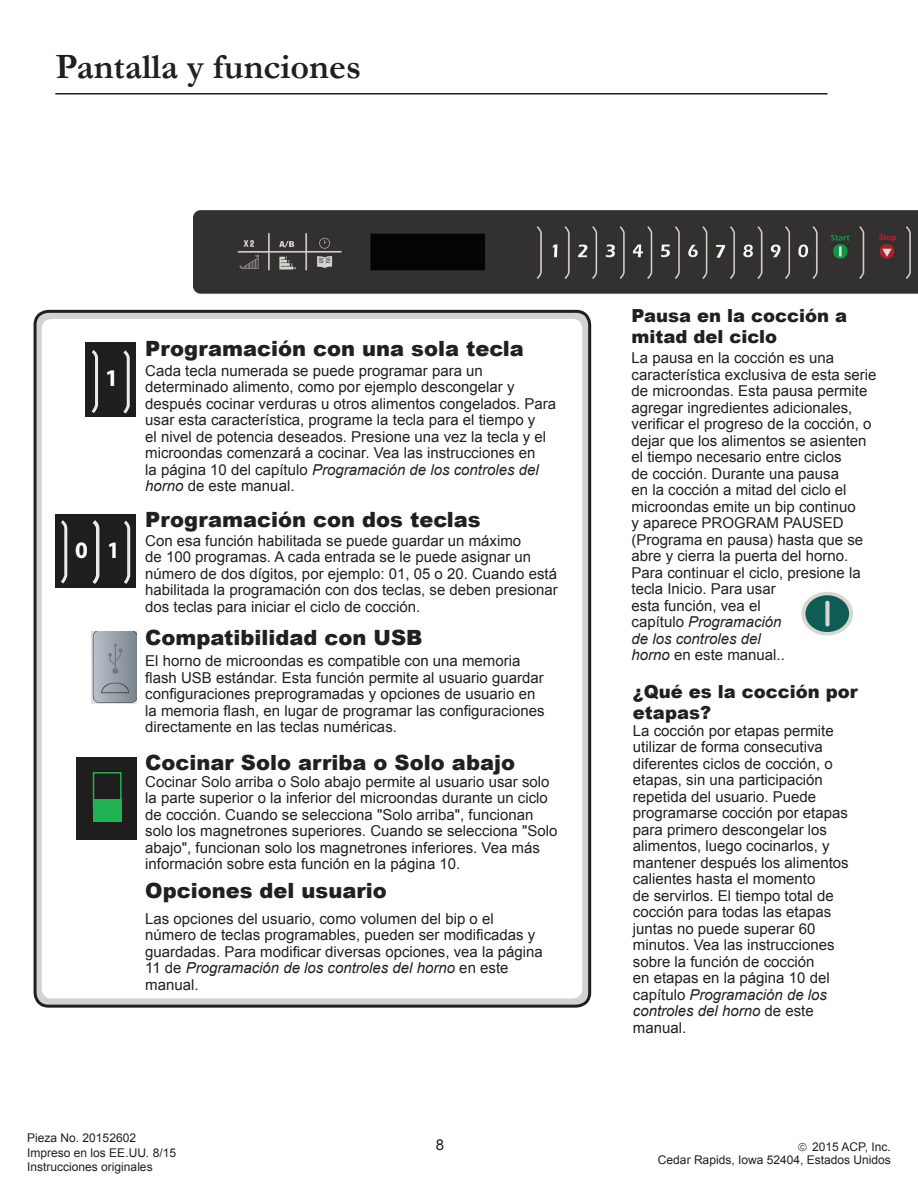
<style>
.page{position:relative;width:918px;height:1188px;background:#fff}
.page>*{position:absolute;margin:0;border:0;box-sizing:border-box;transform-origin:0 0}
.Gara_bld_24_align_ri{font:700 36px "Garamond";color:#231f20}
.t1{font:700 24px "Myriad Pro";color:#fff}
.t2{font:700 23.7px "Myriad Pro";color:#fff}
.t3{font:900 21px "Arial";color:#231f20}
.Arial_Blk_12{font:900 18px/21.6px "Arial";color:#231f20}
.Arial_10{font:15px/16.5px "Arial";color:#231f20}
.t4{font:12px/14.4px "Arial";color:#231f20}
.s1{font-style:italic}
</style>
<div class="page">
<img style="left:193px;top:211px;width:725px;height:569px">
<hr style="left:55px;top:93px;width:773px;height:1px;background:#231f20">
<div style="left:34px;top:311px;width:556px;height:695px;border:8px solid #d1d2d4;border-radius:14px"></div>
<div style="left:85px;top:342px;width:51px;height:74px;background:#201d1e"></div>
<div style="left:55px;top:514px;width:50px;height:73px;background:#201d1e"></div>
<div style="left:88px;top:514px;width:48px;height:73px;background:#201d1e"></div>
<div style="left:77px;top:757px;width:60px;height:82px;background:#201d1e"></div>
<div style="left:93px;top:799px;width:29px;height:22px;background:#21b252"></div>
<div style="left:93px;top:772px;width:29px;height:35px;border:2px solid #21b252"></div>
<div style="left:34px;top:310px;width:557px;height:698px;border:3px solid #231f20;border-radius:14px"></div>
<svg style="left:801px;top:592px;width:52px;height:43px"></svg>
<svg style="left:825px;top:601px;width:4px;height:25px"></svg>
<svg style="left:61px;top:520px;width:70px;height:64px"></svg>
<svg style="left:88px;top:350px;width:44px;height:67px"></svg>
<img style="left:92px;top:631px;width:44px;height:72px">
<p class="Gara_bld_24_align_ri" style="left:55px;top:42px;width:307px">Pantalla y funciones</p>
<h2 class="t1" style="left:105px;top:363px;width:15px">1</h2>
<h3 class="t2" style="left:75px;top:534px;width:46px">0 1</h3>
<p class="t3" style="left:145px;top:333px;width:380px">Programación con una sola tecla</p>
<p class="Arial_10" style="left:145px;top:362px;width:413px">Cada tecla numerada se puede programar para un determinado alimento, como por ejemplo descongelar y después cocinar verduras u otros alimentos congelados. Para usar esta característica, programe la tecla para el tiempo y<br>el nivel de potencia deseados. Presione una vez la tecla y el microondas comenzará a cocinar. Vea las instrucciones en<br>la página 10 del capítulo <span class="s1">Programación de los controles del horno</span> de este manual.</p>
<p class="t3" style="left:145px;top:504px;width:337px">Programación con dos teclas</p>
<p class="Arial_10" style="left:145px;top:532px;width:414px">Con esa función habilitada se puede guardar un máximo<br>de 100 programas. A cada entrada se le puede asignar un número de dos dígitos, por ejemplo: 01, 05 o 20. Cuando está habilitada la programación con dos teclas, se deben presionar dos teclas para iniciar el ciclo de cocción.</p>
<p class="t3" style="left:145px;top:623px;width:279px">Compatibilidad con USB</p>
<p class="Arial_10" style="left:145px;top:653px;width:401px">El horno de microondas es compatible con una memoria flash USB estándar. Esta función permite al usuario guardar configuraciones preprogramadas y opciones de usuario en la memoria flash, en lugar de programar las configuraciones directamente en las teclas numéricas.</p>
<p class="t3" style="left:145px;top:748px;width:371px">Cocinar Solo arriba o Solo abajo</p>
<p class="Arial_10" style="left:145px;top:774px;width:414px">Cocinar Solo arriba o Solo abajo permite al usuario usar solo la parte superior o la inferior del microondas durante un ciclo de cocción. Cuando se selecciona "Solo arriba", funcionan solo los magnetrones superiores. Cuando se selecciona "Solo abajo", funcionan solo los magnetrones inferiores. Vea más información sobre esta función en la página 10.</p>
<p class="t3" style="left:145px;top:875px;width:243px">Opciones del usuario</p>
<p class="Arial_10" style="left:145px;top:911px;width:399px">Las opciones del usuario, como volumen del bip o el número de teclas programables, pueden ser modificadas y guardadas. Para modificar diversas opciones, vea la página 11 de <span class="s1">Programación de los controles del horno</span> en este manual.</p>
<p class="Arial_Blk_12" style="left:632px;top:304px;width:217px">Pausa en la cocción a mitad del ciclo</p>
<p class="Arial_10" style="left:632px;top:350px;width:247px">La pausa en la cocción es una característica exclusiva de esta serie de microondas. Esta pausa permite agregar ingredientes adicionales, verificar el progreso de la cocción, o dejar que los alimentos se asienten el tiempo necesario entre ciclos<br>de cocción. Durante una pausa<br>en la cocción a mitad del ciclo el microondas emite un bip continuo<br>y aparece PROGRAM PAUSED (Programa en pausa) hasta que se abre y cierra la puerta del horno.<br>Para continuar el ciclo, presione la tecla Inicio. Para usar<br>esta función, vea el<br>capítulo <span class="s1">Programación<br>de los controles del<br>horno</span> en este manual..</p>
<p class="Arial_Blk_12" style="left:633px;top:680px;width:227px">¿Qué es la cocción por etapas?</p>
<p class="Arial_10" style="left:633px;top:722px;width:217px">La cocción por etapas permite utilizar de forma consecutiva diferentes ciclos de cocción, o etapas, sin una participación repetida del usuario. Puede programarse cocción por etapas para primero descongelar los alimentos, luego cocinarlos, y mantener después los alimentos calientes hasta el momento<br>de servirlos. El tiempo total de cocción para todas las etapas juntas no puede superar 60 minutos. Vea las instrucciones sobre la función de cocción<br>en etapas en la página 10 del capítulo <span class="s1">Programación de los controles del horno</span> de este manual.</p>
<p class="t4" style="left:27px;top:1131px;width:150px">Pieza No. 20152602<br>Impreso en los EE.UU. 8/15<br>Instrucciones originales</p>
<p class="t4" style="left:658px;top:1140px;width:234px;line-height:13.2px;text-align:right">2015 ACP, Inc.<br>Cedar Rapids, Iowa 52404, Estados Unidos</p>
<p class="Arial_10" style="left:436px;top:1137px;width:10px">8</p>
</div>
